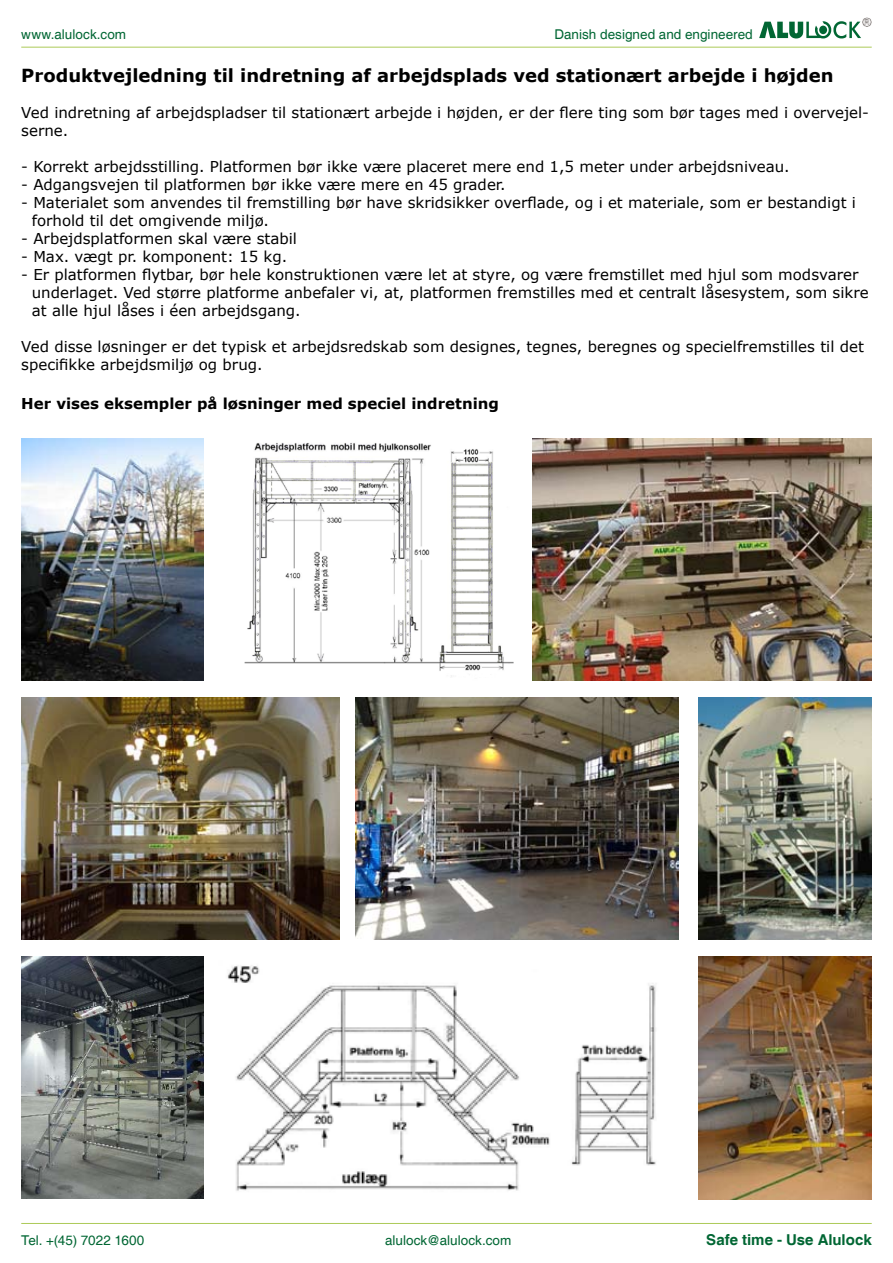
<style>
.page{position:relative;width:893px;height:1263px;background:#fff}
.page>*{position:absolute;margin:0;border:0;box-sizing:border-box;transform-origin:0 0}
.t1{font:700 18px "Verdana";color:#000}
.t2{font:15px/18px "Verdana";color:#000}
.t3{font:700 15px "Verdana";color:#000}
.t4{font:700 15px "Helvetica";color:#016633}
.t5{font:13.5px "Helvetica";letter-spacing:.005em;color:#016633}
</style>
<div class="page">
<hr style="left:21px;top:47px;width:851px;height:1px;background:#acca58">
<hr style="left:21px;top:1223px;width:851px;height:1px;background:#acca58">
<svg style="left:759px;top:18px;width:112px;height:20px"></svg>
<img style="left:21px;top:438px;width:182px;height:242px">
<img style="left:698px;top:957px;width:174px;height:242px">
<img style="left:533px;top:438px;width:339px;height:242px">
<img style="left:355px;top:697px;width:323px;height:243px">
<img style="left:244px;top:442px;width:270px;height:235px">
<img style="left:698px;top:697px;width:174px;height:243px">
<img style="left:21px;top:697px;width:318px;height:243px">
<img style="left:21px;top:957px;width:182px;height:241px">
<img style="left:227px;top:965px;width:429px;height:226px">
<p class="t5" style="left:21px;top:26px;width:106px">www.alulock.com</p>
<p class="t5" style="left:554px;top:26px;width:200px">Danish designed and engineered</p>
<p class="t1" style="left:21px;top:62px;width:814px">Produktvejledning til indretning af arbejdsplads ved stationært arbejde i højden</p>
<p class="t2" style="left:21px;top:103px;width:849px">Ved indretning af arbejdspladser til stationært arbejde i højden, er der flere ting som bør tages med i overvejel&shy;serne.</p>
<p class="t2" style="left:21px;top:157px;width:770px">- Korrekt arbejdsstilling. Platformen bør ikke være placeret mere end 1,5 meter under arbejdsniveau.</p>
<p class="t2" style="left:21px;top:175px;width:486px">- Adgangsvejen til platformen bør ikke være mere en 45 grader.</p>
<p class="t2" style="left:32px;top:193px;width:826px;text-indent:-11px">- Materialet som anvendes til fremstilling bør have skridsikker overflade, og i et materiale, som er bestandigt i forhold til det omgivende miljø.</p>
<p class="t2" style="left:21px;top:229px;width:277px">- Arbejdsplatformen skal være stabil</p>
<p class="t2" style="left:21px;top:247px;width:267px">- Max. vægt pr. komponent: 15 kg.</p>
<p class="t2" style="left:32px;top:265px;width:838px;text-indent:-11px">- Er platformen flytbar, bør hele konstruktionen være let at styre, og være fremstillet med hjul som modsvarer underlaget. Ved større platforme anbefaler vi, at, platformen fremstilles med et centralt låsesystem, som sikre at alle hjul låses i éen arbejdsgang.</p>
<p class="t2" style="left:21px;top:337px;width:844px">Ved disse løsninger er det typisk et arbejdsredskab som designes, tegnes, beregnes og specielfremstilles til det specifikke arbejdsmiljø og brug.</p>
<p class="t3" style="left:21px;top:393px;width:479px">Her vises eksempler på løsninger med speciel indretning</p>
<p class="t5" style="left:21px;top:1232px;width:125px">Tel. +(45) 7022 1600</p>
<p class="t5" style="left:385px;top:1232px;width:128px">alulock@alulock.com</p>
<p class="t4" style="left:706px;top:1230px;width:167px">Safe time - Use Alulock</p>
</div>
